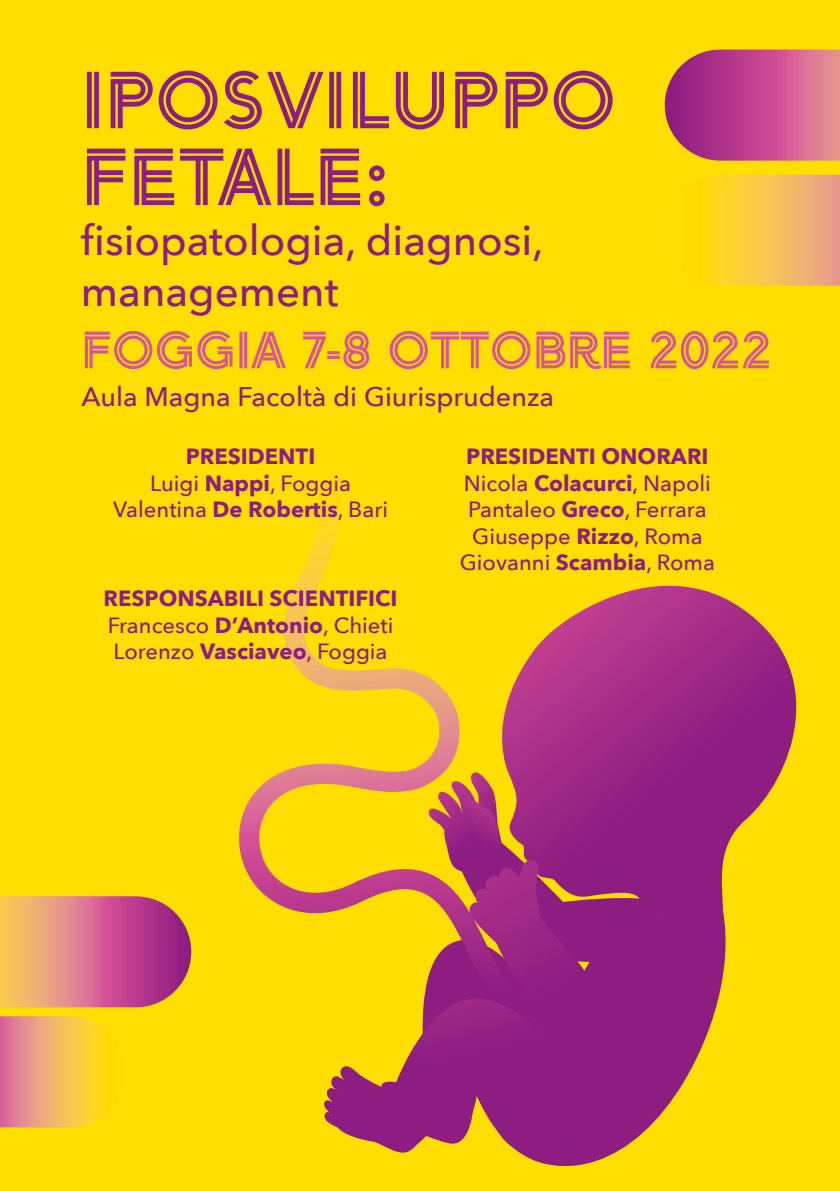
<style>
.page{position:relative;width:840px;height:1191px;background:#fff}
.page>*{position:absolute;margin:0;border:0;box-sizing:border-box;transform-origin:0 0}
.t1{font:80px/76.8px "Arya Double";color:#8d1d81}
.t2{font:52px "Arya Double";color:#d75499}
.t3{font:500 42px/50.4px "Avenir Next";color:#8d1d81}
.t4{font:500 27px "Avenir Next";color:#8d1d81}
.t5{font:500 22px/26.4px "Avenir Next";color:#8d1d82;text-align:center}
.t6{font:700 22px/26.4px "Avenir Next";color:#8d1d82}
.s1{font-weight:700}
.s2{font-weight:500}
</style>
<div class="page">
<div style="left:0;top:0;width:839px;height:1191px;background:#ffde00"></div>
<svg style="left:0;top:896px;width:191px;height:111px;background:#d5787a"></svg>
<svg style="left:239px;top:503px;width:221px;height:411px"></svg>
<svg style="left:502px;top:586px;width:295px;height:381px"></svg>
<svg style="left:527px;top:1157px;width:76px;height:9px"></svg>
<svg style="left:322px;top:772px;width:394px;height:385px"></svg>
<svg style="left:664px;top:50px;width:175px;height:111px;background:#c55784"></svg>
<svg style="left:0;top:1016px;width:104px;height:111px;background:#eeac65"></svg>
<svg style="left:706px;top:175px;width:133px;height:111px;background:#f5bf52"></svg>
<h1 class="t1" style="left:81px;top:62px;width:536px">IPOSVILUPPO<br>FETALE:</h1>
<h3 class="t3" style="left:81px;top:214px;width:463px">fisiopatologia, diagnosi, management</h3>
<h2 class="t2" style="left:81px;top:318px;width:691px">FOGGIA 7-8 OTTOBRE 2022</h2>
<p class="t4" style="left:81px;top:373px;width:474px">Aula Magna Facoltà di Giurisprudenza</p>
<p class="t5" style="left:113px;top:443px;width:276px"><span class="s1">PRESIDENTI<br></span>Luigi <span class="s1">Nappi</span>, Foggia<br>Valentina <span class="s1">De Robertis</span>, Bari</p>
<p class="t5" style="left:459px;top:443px;width:257px"><span class="s1">PRESIDENTI ONORARI<br></span>Nicola <span class="s1">Colacurci</span>, Napoli<br>Pantaleo <span class="s1">Greco</span>, Ferrara<br>Giuseppe <span class="s1">Rizzo</span>, Roma<br>Giovanni <span class="s1">Scambia</span>, Roma</p>
<p class="t6" style="left:103px;top:585px;width:295px">RESPONSABILI SCIENTIFICI<br><span class="s2">Francesco</span> D’Antonio<span class="s2">, Chieti<br>Lorenzo</span> Vasciaveo<span class="s2">, Foggia</span></p>
</div>
